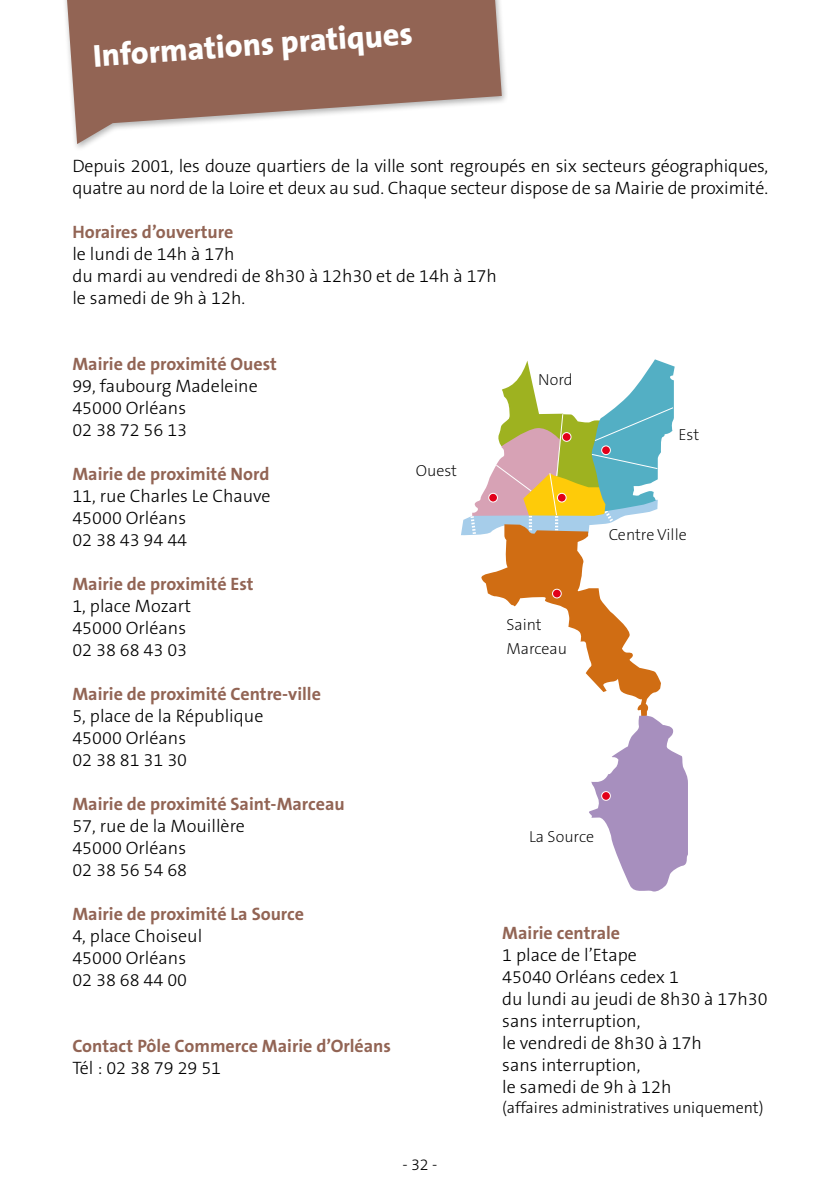
<style>
.page{position:relative;width:840px;height:1191px;background:#fff}
.page>*{position:absolute;margin:0;border:0;box-sizing:border-box;transform-origin:0 0}
.t1{font:800 32px "The Sans B8";color:#fff}
.t2{font:300 18px/22px "The Sans B3";color:#000}
.t3{font:700 18px "The Sans B7";color:#926454}
.t4{font:200 16px/24px "The Sans B2";color:#000}
.t5{font:300 16px "The Sans B3";color:#000}
</style>
<div class="page">
<svg style="left:67px;top:0;width:434px;height:144px;fill:#926454"></svg>
<svg style="left:461px;top:359px;width:226px;height:533px"></svg>
<div style="left:488px;top:493px;width:9px;height:9px;background:#e2001a;border-radius:50%"></div>
<div style="left:488px;top:493px;width:9px;height:9px;border:1px solid #fff;border-radius:50%"></div>
<div style="left:557px;top:493px;width:9px;height:9px;background:#e2001a;border-radius:50%"></div>
<div style="left:556px;top:493px;width:10px;height:9px;border:1px solid #fff;border-radius:50%"></div>
<div style="left:562px;top:432px;width:8px;height:9px;background:#e2001a;border-radius:50%"></div>
<div style="left:561px;top:432px;width:10px;height:10px;border:1px solid #fff;border-radius:50%"></div>
<svg style="left:601px;top:446px;width:9px;height:8px"></svg>
<div style="left:600px;top:445px;width:10px;height:10px;border:1px solid #fff;border-radius:50%"></div>
<svg style="left:552px;top:589px;width:9px;height:9px"></svg>
<div style="left:551px;top:589px;width:10px;height:9px;border:1px solid #fff;border-radius:50%"></div>
<svg style="left:601px;top:791px;width:9px;height:9px"></svg>
<div style="left:600px;top:791px;width:10px;height:10px;border:1px solid #fff;border-radius:50%"></div>
<h1 class="t1" style="left:92px;top:39px;width:321px;rotate:-4deg">Informations pratiques</h1>
<p class="t2" style="left:72px;top:156px;width:697px">Depuis 2001, les douze quartiers de la ville sont regroupés en six secteurs géographiques, quatre au nord de la Loire et deux au sud. Chaque secteur dispose de sa Mairie de proximité.</p>
<p class="t3" style="left:72px;top:222px;width:162px">Horaires d’ouverture</p>
<p class="t2" style="left:72px;top:244px;width:426px">le lundi de 14h à 17h<br>du mardi au vendredi de 8h30 à 12h30 et de 14h à 17h le samedi de 9h à 12h.</p>
<p class="t3" style="left:72px;top:354px;width:206px">Mairie de proximité Ouest</p>
<p class="t2" style="left:72px;top:376px;width:187px">99, faubourg Madeleine<br>45000 Orléans<br>02 38 72 56 13</p>
<p class="t3" style="left:72px;top:464px;width:198px">Mairie de proximité Nord</p>
<p class="t2" style="left:72px;top:485px;width:199px">11, rue Charles Le Chauve<br>45000 Orléans<br>02 38 43 94 44</p>
<p class="t3" style="left:72px;top:574px;width:183px">Mairie de proximité Est</p>
<p class="t2" style="left:72px;top:595px;width:120px">1, place Mozart<br>45000 Orléans<br>02 38 68 43 03</p>
<p class="t3" style="left:72px;top:684px;width:250px">Mairie de proximité Centre-ville</p>
<p class="t2" style="left:72px;top:705px;width:192px">5, place de la République<br>45000 Orléans<br>02 38 81 31 30</p>
<p class="t3" style="left:72px;top:794px;width:274px">Mairie de proximité Saint-Marceau</p>
<p class="t2" style="left:72px;top:815px;width:174px">57, rue de la Mouillère<br>45000 Orléans<br>02 38 56 54 68</p>
<p class="t3" style="left:72px;top:904px;width:233px">Mairie de proximité La Source</p>
<p class="t2" style="left:72px;top:925px;width:131px">4, place Choiseul<br>45000 Orléans<br>02 38 68 44 00</p>
<p class="t3" style="left:72px;top:1036px;width:320px">Contact Pôle Commerce Mairie d’Orléans</p>
<p class="t2" style="left:72px;top:1057px;width:150px">Tél : 02 38 79 29 51</p>
<p class="t4" style="left:415px;top:458px;width:43px">Ouest</p>
<p class="t5" style="left:402px;top:1156px;width:37px">- 32 -</p>
<p class="t4" style="left:538px;top:368px;width:36px">Nord</p>
<p class="t4" style="left:506px;top:613px;width:62px">Saint<br>Marceau</p>
<p class="t4" style="left:678px;top:423px;width:22px">Est</p>
<p class="t4" style="left:608px;top:523px;width:79px">Centre Ville</p>
<p class="t4" style="left:528px;top:825px;width:67px">La Source</p>
<p class="t3" style="left:502px;top:923px;width:119px">Mairie centrale</p>
<p class="t2" style="left:502px;top:944px;width:267px">1 place de l’Etape<br>45040 Orléans cedex 1<br>du lundi au jeudi de 8h30 à 17h30 sans interruption,<br>le vendredi de 8h30 à 17h<br>sans interruption,<br>le samedi de 9h à 12h</p>
<p class="t5" style="left:502px;top:1099px;width:263px">(affaires administratives uniquement)</p>
</div>
